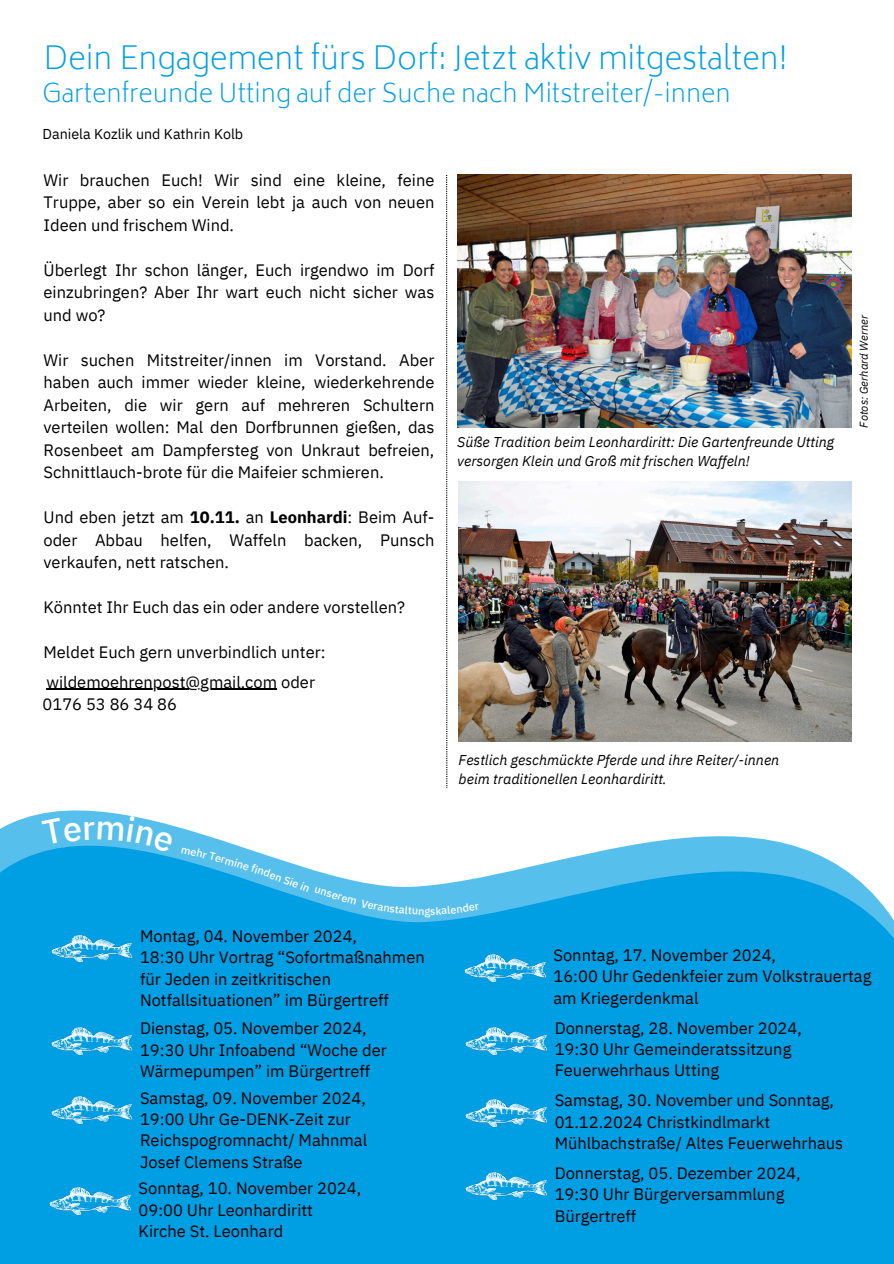
<style>
.page{position:relative;width:894px;height:1264px;background:#fff}
.page>*{position:absolute;margin:0;border:0;box-sizing:border-box;transform-origin:0 0}
.t1{font:200 30.9px "Biryani";color:#009ee3}
.t2{font:200 24.9px "Biryani";color:#009ee3}
.t3{font:16.5px/21.3px "IBM Plex Sans";color:#000}
.t4{font:italic 14.25px/19.2px "IBM Plex Sans";color:#000}
.t5{font:14.25px "IBM Plex Sans";color:#000}
.t6{font:italic 11.25px "IBM Plex Sans";color:#000}
.t7{font:500 10.8px "IBM Plex Sans Thai";color:#fff}
.s1{font-weight:700}
</style>
<div class="page">
<svg style="left:0;top:675px;width:893px;height:588px;fill:#009ee3"></svg>
<img style="left:458px;top:1091px;width:96px;height:43px">
<img style="left:44px;top:1019px;width:96px;height:42px">
<img style="left:43px;top:1179px;width:95px;height:42px">
<img style="left:458px;top:1019px;width:96px;height:43px">
<img style="left:458px;top:1164px;width:96px;height:43px">
<img style="left:44px;top:1088px;width:96px;height:43px">
<img style="left:457px;top:946px;width:96px;height:43px">
<img style="left:44px;top:927px;width:96px;height:42px">
<img style="left:457px;top:175px;width:394px;height:252px">
<svg style="left:446px;top:175px;width:1px;height:613px"></svg>
<img style="left:458px;top:481px;width:393px;height:260px">
<hr style="left:46px;top:688px;width:231px;height:2px;background:#000">
<svg style="left:360px;top:899px;width:63px;height:15px"></svg>
<svg style="left:430px;top:903px;width:49px;height:11px"></svg>
<svg style="left:42px;top:816px;width:132px;height:36px;background:#56beeb"></svg>
<svg style="left:181px;top:847px;width:128px;height:45px;background:#52bdeb"></svg>
<h1 class="t1" style="left:44px;top:40px;width:745px">Dein Engagement fürs Dorf: Jetzt aktiv mitgestalten!</h1>
<h2 class="t2" style="left:43px;top:79px;width:689px">Gartenfreunde Utting auf der Suche nach Mitstreiter/-innen</h2>
<p class="t5" style="left:43px;top:124px;width:202px">Daniela Kozlik und Kathrin Kolb</p>
<p class="t3" style="left:43px;top:168px;width:392px;line-height:22.5px;text-align:justify">Wir brauchen Euch! Wir sind eine kleine, feine Truppe, aber so ein Verein lebt ja auch von neuen Ideen und frischem Wind.</p>
<p class="t3" style="left:43px;top:258px;width:392px;line-height:22.5px;text-align:justify">Überlegt Ihr schon länger, Euch irgendwo im Dorf einzubringen? Aber Ihr wart euch nicht sicher was und wo?</p>
<p class="t3" style="left:43px;top:348px;width:392px;line-height:22.5px;text-align:justify">Wir suchen Mitstreiter/innen im Vorstand. Aber haben auch immer wieder kleine, wiederkehrende Arbeiten, die wir gern auf mehreren Schultern verteilen wollen: Mal den Dorfbrunnen gießen, das Rosenbeet am Dampfersteg von Unkraut befreien, Schnittlauch-brote für die Maifeier schmieren.</p>
<p class="t3" style="left:43px;top:506px;width:392px;line-height:22.5px;text-align:justify">Und eben jetzt am <span class="s1">10.11.</span> an <span class="s1">Leonhardi</span>: Beim Auf&shy;oder Abbau helfen, Waffeln backen, Punsch verkaufen, nett ratschen.</p>
<p class="t3" style="left:43px;top:596px;width:363px">Könntet Ihr Euch das ein oder andere vorstellen?</p>
<p class="t3" style="left:43px;top:641px;width:283px">Meldet Euch gern unverbindlich unter:</p>
<p class="t3" style="left:43px;top:670px;width:274px;line-height:22.5px">wildemoehrenpost@gmail.com oder<br>0176 53 86 34 86</p>
<p class="t4" style="left:457px;top:432px;width:378px">Süße Tradition beim Leonhardiritt: Die Gartenfreunde Utting versorgen Klein und Groß mit frischen Waffeln!</p>
<p class="t4" style="left:458px;top:749px;width:322px">Festlich geschmückte Pferde und ihre Reiter/-innen beim traditionellen Leonhardiritt.</p>
<p class="t6" style="left:856px;top:427px;width:114px;rotate:-90deg">Fotos: Gerhard Werner</p>
<p class="t7" style="left:316px;top:882px;width:45px;rotate:17deg">unserem</p>
<h6 class="t7" style="left:424px;top:904px;width:7px">g</h6>
<p class="t3" style="left:140px;top:925px;width:286px">Montag, 04. November 2024,<br>18:30 Uhr Vortrag “Sofortmaßnahmen für Jeden in zeitkritischen<br>Notfallsituationen” im Bürgertreff</p>
<h4 class="t3" style="left:140px;top:1017px;width:248px">Dienstag, 05. November 2024,<br>19:30 Uhr Infoabend “Woche der<br>Wärmepumpen” im Bürgertreff</h4>
<p class="t3" style="left:140px;top:1086px;width:229px">Samstag, 09. November 2024,<br>19:00 Uhr Ge-DENK-Zeit zur<br>Reichspogromnacht/ Mahnmal<br>Josef Clemens Straße</p>
<h4 class="t3" style="left:138px;top:1177px;width:224px">Sonntag, 10. November 2024,<br>09:00 Uhr Leonhardiritt<br>Kirche St. Leonhard</h4>
<p class="t3" style="left:553px;top:944px;width:319px">Sonntag, 17. November 2024,<br>16:00 Uhr Gedenkfeier zum Volkstrauertag am Kriegerdenkmal</p>
<h4 class="t3" style="left:554px;top:1016px;width:249px">Donnerstag, 28. November 2024,<br>19:30 Uhr Gemeinderatssitzung<br>Feuerwehrhaus Utting</h4>
<h3 class="t3" style="left:554px;top:1089px;width:290px">Samstag, 30. November und Sonntag,<br>01.12.2024 Christkindlmarkt<br>Mühlbachstraße/ Altes Feuerwehrhaus</h3>
<p class="t3" style="left:554px;top:1162px;width:247px">Donnerstag, 05. Dezember 2024,<br>19:30 Uhr Bürgerversammlung<br>Bürgertreff</p>
</div>
